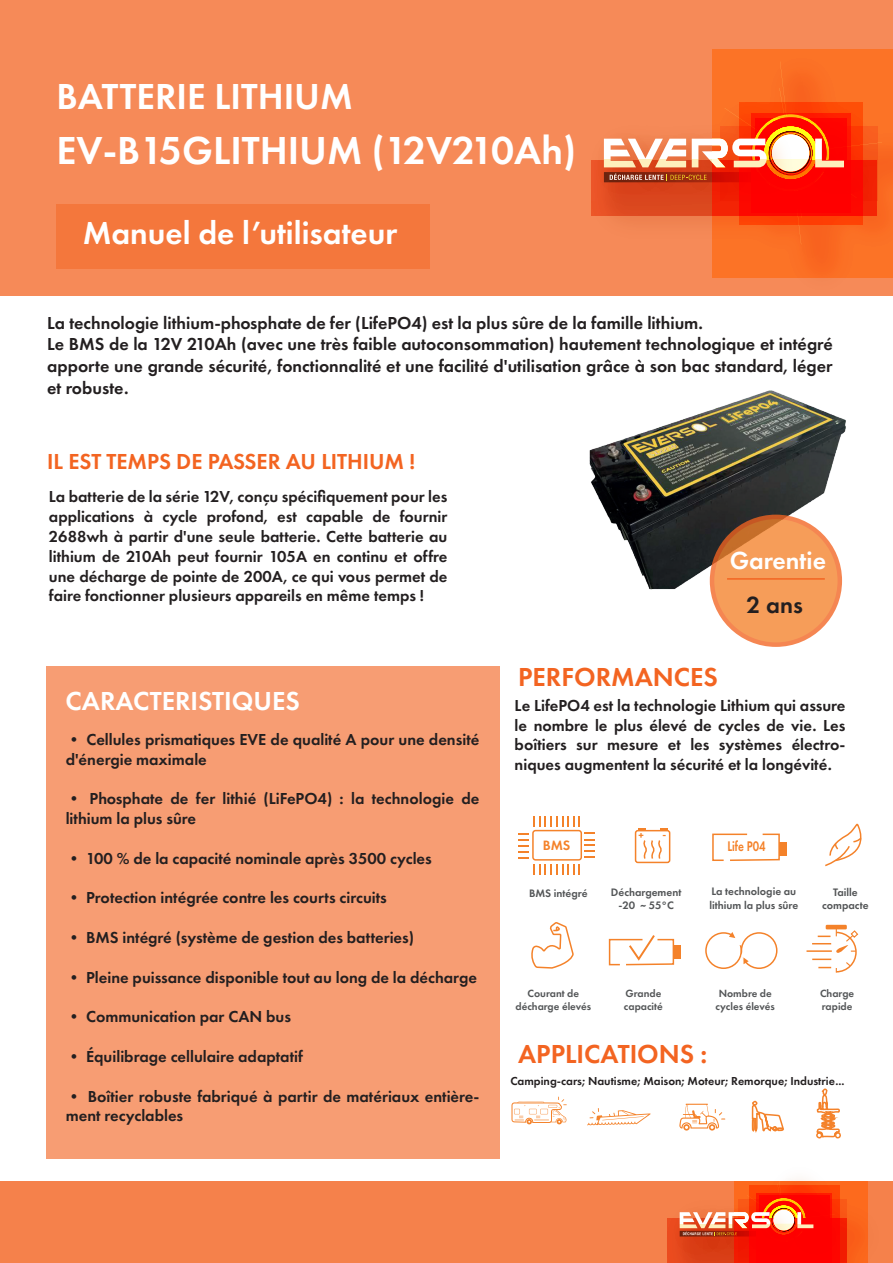
<style>
.page{position:relative;width:893px;height:1263px;background:#fff}
.page>*{position:absolute;margin:0;border:0;box-sizing:border-box;transform-origin:0 0}
.t1{font:600 40.5px "Futura PT";color:#fff}
.t2{font:600 37.5px "Futura PT";color:#fff}
.t3{font:600 33px "Futura PT";color:#fff}
.t4{font:600 27px "Futura PT";color:#f36421}
.t5{font:600 27px "Futura PT";color:#fff}
.t6{font:600 25.65px "Futura PT";color:#fff}
.t7{font:600 24.3px "Futura PT";color:#231f20}
.t8{font:600 22.5px "Futura PT";color:#f36421}
.t9{font:600 18px/21.6px "Futura PT";color:#231f20}
.t10{font:600 16.5px/19.8px "Futura PT";color:#231f20}
.t11{font:600 14.55px "Futura PT";color:#f4822a;scale:.78 1}
.t12{font:600 14.1px "Futura PT";color:#f4822a}
.t13{font:600 12px "Futura PT";color:#231f20}
.t14{font:600 11.25px/13.5px "Futura PT";color:#535557;text-align:center}
.t15{font:600 10.8px/13px "Futura PT";color:#535557}
.t16{font:600 10.65px "Futura PT";color:#f4822a}
</style>
<div class="page">
<svg style="left:0;top:0;width:893px;height:296px;background:#f58754"></svg>
<div style="left:582px;top:50px;width:311px;height:246px;background:#f68a58"></div>
<img style="left:592px;top:127px;width:12px;height:74px">
<img style="left:712px;top:50px;width:181px;height:227px">
<svg style="left:604px;top:62px;width:278px;height:182px;background:#f46435"></svg>
<img style="left:589px;top:390px;width:257px;height:207px">
<div style="left:46px;top:666px;width:453px;height:493px;background:#f79d73"></div>
<div style="left:532px;top:830px;width:50px;height:31px;border:2px solid #f4822a;border-radius:3px"></div>
<svg style="left:533px;top:816px;width:47px;height:10px"></svg>
<div style="left:635px;top:830px;width:35px;height:33px;border:2px solid #f4822a;border-radius:2px"></div>
<svg style="left:643px;top:840px;width:19px;height:19px"></svg>
<svg style="left:639px;top:828px;width:7px;height:2px"></svg>
<svg style="left:660px;top:828px;width:8px;height:2px"></svg>
<svg style="left:712px;top:833px;width:68px;height:28px"></svg>
<div style="left:779px;top:842px;width:8px;height:14px;background:#f4822a"></div>
<svg style="left:825px;top:823px;width:37px;height:44px"></svg>
<svg style="left:518px;top:833px;width:77px;height:136px"></svg>
<div style="left:673px;top:946px;width:8px;height:13px;background:#f4822a"></div>
<svg style="left:608px;top:935px;width:67px;height:31px"></svg>
<div style="left:705px;top:932px;width:37px;height:37px;border:2px solid #f4822a;border-radius:50%"></div>
<div style="left:741px;top:932px;width:36px;height:37px;border:2px solid #f4822a;border-radius:50%"></div>
<svg style="left:726px;top:932px;width:15px;height:13px"></svg>
<svg style="left:741px;top:952px;width:8px;height:12px"></svg>
<hr style="left:806px;top:950px;width:26px;height:2px;background:#f4822a">
<hr style="left:826px;top:925px;width:21px;height:4px;background:#f4822a">
<svg style="left:812px;top:928px;width:47px;height:45px"></svg>
<div style="left:0;top:1181px;width:893px;height:82px;background:#f5814b"></div>
<img style="left:849px;top:1181px;width:19px;height:82px">
<svg style="left:511px;top:1097px;width:56px;height:27px"></svg>
<svg style="left:587px;top:1108px;width:63px;height:17px"></svg>
<svg style="left:679px;top:1088px;width:170px;height:175px"></svg>
<svg style="left:712px;top:517px;width:128px;height:128px;background:#f29855"></svg>
<div style="left:710px;top:515px;width:132px;height:132px;border:4px solid #f36421;border-radius:50%"></div>
<hr style="left:727px;top:578px;width:98px;height:2px;background:#f36421">
<h2 class="t2" style="left:57px;top:73px;width:298px">BATTERIE LITHIUM</h2>
<h1 class="t1" style="left:57px;top:125px;width:521px">EV-B15GLITHIUM (12V210Ah)</h1>
<h3 class="t3" style="left:83px;top:213px;width:316px">Manuel de l’utilisateur</h3>
<p class="t9" style="left:47px;top:312px;width:787px">La technologie lithium-phosphate de fer (LifePO4) est la plus sûre de la famille lithium.<br>Le BMS de la 12V 210Ah (avec une très faible autoconsommation) hautement technologique et intégré apporte une grande sécurité, fonctionnalité et une facilité d'utilisation grâce à son bac standard, léger et robuste.</p>
<h3 class="t8" style="left:47px;top:447px;width:369px">IL EST TEMPS DE PASSER AU LITHIUM !</h3>
<p class="t10" style="left:49px;top:487px;width:400px;text-align:justify">La batterie de la série 12V, conçu spécifiquement pour les applications à cycle profond, est capable de fournir 2688wh à partir d'une seule batterie. Cette batterie au lithium de 210Ah peut fournir 105A en continu et offre une décharge de pointe de 200A, ce qui vous permet de faire fonctionner plusieurs appareils en même temps !</p>
<h3 class="t5" style="left:66px;top:684px;width:236px">CARACTERISTIQUES</h3>
<p class="t10" style="left:66px;top:729px;width:415px">• Cellules prismatiques EVE de qualité A pour une densité d'énergie maximale</p>
<p class="t10" style="left:66px;top:789px;width:415px">• Phosphate de fer lithié (LiFePO4) : la technologie de lithium la plus sûre</p>
<p class="t10" style="left:66px;top:848px;width:368px">• 100 % de la capacité nominale après 3500 cycles</p>
<p class="t10" style="left:66px;top:888px;width:323px">• Protection intégrée contre les courts circuits</p>
<p class="t10" style="left:66px;top:927px;width:350px">• BMS intégré (système de gestion des batteries)</p>
<p class="t10" style="left:66px;top:967px;width:413px">• Pleine puissance disponible tout au long de la décharge</p>
<p class="t10" style="left:66px;top:1007px;width:227px">• Communication par CAN bus</p>
<p class="t10" style="left:66px;top:1046px;width:239px">• Équilibrage cellulaire adaptatif</p>
<p class="t10" style="left:66px;top:1086px;width:415px">• Boîtier robuste fabriqué à partir de matériaux entière&shy;ment recyclables</p>
<h3 class="t6" style="left:730px;top:544px;width:98px">Garentie</h3>
<h3 class="t7" style="left:747px;top:589px;width:58px">2 ans</h3>
<h3 class="t4" style="left:518px;top:660px;width:201px">PERFORMANCES</h3>
<p class="t10" style="left:515px;top:695px;width:332px;text-align:justify">Le LifePO4 est la technologie Lithium qui assure le nombre le plus élevé de cycles de vie. Les boîtiers sur mesure et les systèmes électro&shy;niques augmentent la sécurité et la longévité.</p>
<p class="t12" style="left:543px;top:837px;width:29px">BMS</p>
<p class="t16" style="left:639px;top:829px;width:7px">+</p>
<p class="t16" style="left:663px;top:827px;width:5px">-</p>
<p class="t11" style="left:727px;top:837px;width:50px">Life P04</p>
<p class="t14" style="left:529px;top:887px;width:60px">BMS intégré</p>
<p class="t14" style="left:611px;top:885px;width:72px">Déchargement -20 ~ 55°C</p>
<p class="t14" style="left:709px;top:885px;width:90px;text-align:left">La technologie au lithium la plus sûre</p>
<p class="t14" style="left:822px;top:885px;width:48px">Taille compacte</p>
<p class="t15" style="left:624px;top:987px;width:40px">Grande capacité</p>
<p class="t15" style="left:716px;top:987px;width:61px">Nombre de cycles élevés</p>
<p class="t15" style="left:820px;top:987px;width:36px">Charge rapide</p>
<p class="t15" style="left:515px;top:987px;width:77px;text-align:center">Courant de décharge élevés</p>
<h3 class="t4" style="left:518px;top:1037px;width:191px">APPLICATIONS :</h3>
<p class="t13" style="left:510px;top:1073px;width:336px">Camping-cars; Nautisme; Maison; Moteur; Remorque; Industrie...</p>
</div>
